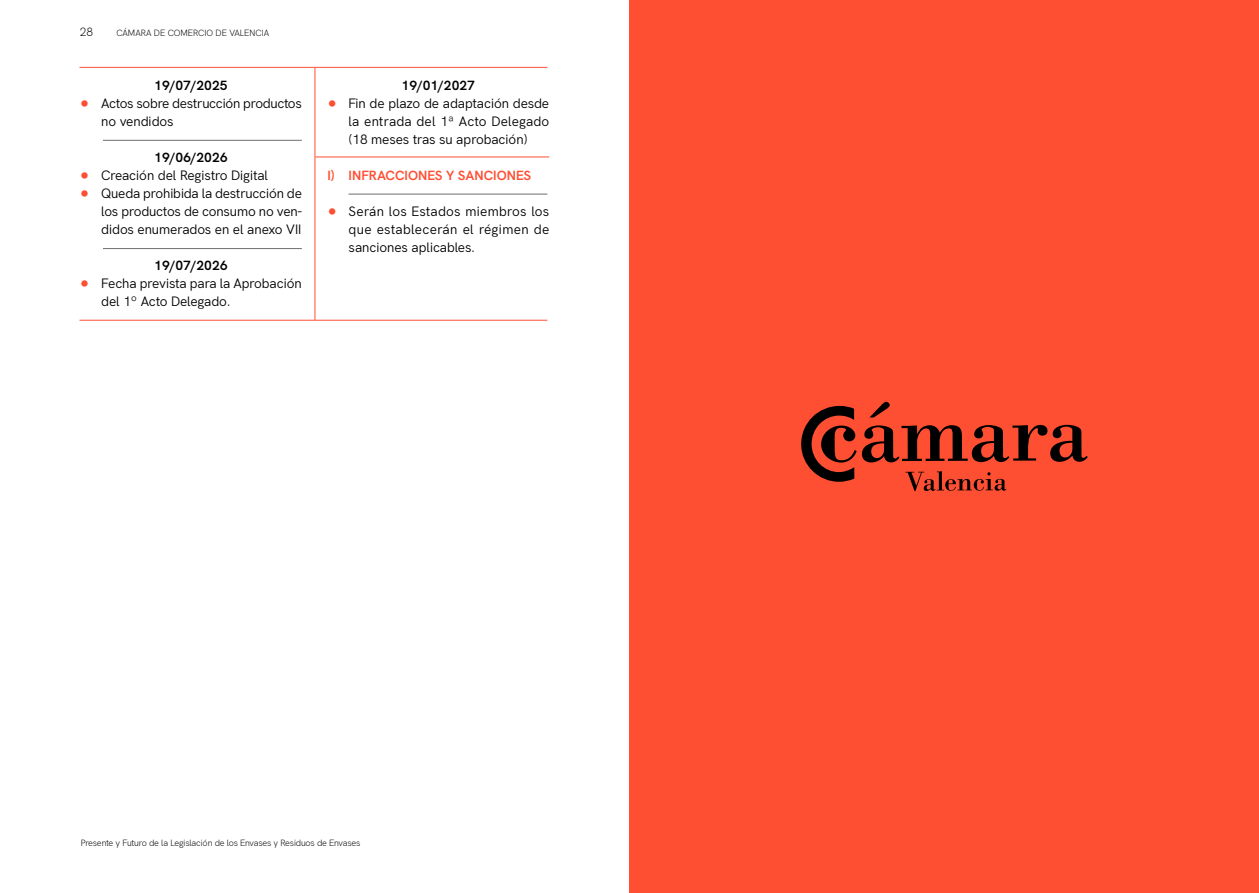
<style>
.page{position:relative;width:1259px;height:893px;background:#fff}
.page>*{position:absolute;margin:0;border:0;box-sizing:border-box;transform-origin:0 0}
.t1{font:13.5px/18px "Hanken Grotesk";letter-spacing:-.01em;color:#000;text-align:justify}
.t2{font:700 13.5px "Hanken Grotesk";color:#000}
.t3{font:700 13.5px "Hanken Grotesk";color:#ff4f33}
.t4{font:300 12px "Hanken Grotesk";color:#000}
.t5{font:300 9px "Hanken Grotesk";letter-spacing:-.02em;color:#000}
.t6{font:300 9px "Hanken Grotesk";color:#000}
.s1{font-weight:700;font-size:27px;color:#ff4f33}
</style>
<div class="page">
<hr style="left:314px;top:68px;width:1px;height:252px;background:#ff4f33">
<hr style="left:79px;top:67px;width:468px;height:1px;background:#ff4f33">
<hr style="left:79px;top:320px;width:468px;height:1px;background:#ff4f33">
<hr style="left:315px;top:157px;width:234px;height:1px;background:#ff4f33">
<hr style="left:348px;top:194px;width:199px;height:1px;background:#6d6e71">
<hr style="left:103px;top:248px;width:199px;height:1px;background:#6d6e71">
<hr style="left:103px;top:140px;width:199px;height:1px;background:#6d6e71">
<div style="left:629px;top:0;width:630px;height:893px;background:#ff4f33"></div>
<svg style="left:905px;top:471px;width:101px;height:20px"></svg>
<svg style="left:862px;top:402px;width:225px;height:60px"></svg>
<svg style="left:801px;top:406px;width:55px;height:76px"></svg>
<p class="t4" style="left:80px;top:23px;width:15px">28</p>
<p class="t6" style="left:116px;top:26px;width:150px">Cámara de Comercio DE VALENCIA</p>
<p class="t2" style="left:154px;top:75px;width:75px">19/07/2025</p>
<p class="t1" style="left:101px;top:93px;width:202px;text-indent:-21px"><span class="s1">•</span> Actos sobre destrucción productos no vendidos</p>
<p class="t2" style="left:154px;top:147px;width:75px">19/06/2026</p>
<p class="t1" style="left:80px;top:165px;width:190px"><span class="s1">•</span> Creación del Registro Digital</p>
<p class="t1" style="left:101px;top:183px;width:202px;text-indent:-21px"><span class="s1">•</span> Queda prohibida la destrucción de los productos de consumo no ven&shy;didos enumerados en el anexo VII</p>
<p class="t2" style="left:154px;top:255px;width:75px">19/07/2026</p>
<p class="t1" style="left:101px;top:273px;width:202px;text-indent:-21px"><span class="s1">•</span> Fecha prevista para la Aprobación del 1º Acto Delegado.</p>
<p class="t2" style="left:402px;top:75px;width:75px">19/01/2027</p>
<p class="t1" style="left:349px;top:93px;width:202px;text-indent:-21px"><span class="s1">•</span> Fin de plazo de adaptación desde la entrada del 1ª Acto Delegado (18 meses tras su aprobación)</p>
<p class="t3" style="left:327px;top:165px;width:205px">i) INFRACCIONES Y SANCIONES</p>
<p class="t1" style="left:349px;top:201px;width:202px;text-indent:-21px"><span class="s1">•</span> Serán los Estados miembros los que establecerán el régimen de sanciones aplicables.</p>
<p class="t5" style="left:81px;top:836px;width:281px">Presente y Futuro de la Legislación de los Envases y Residuos de Envases</p>
</div>
